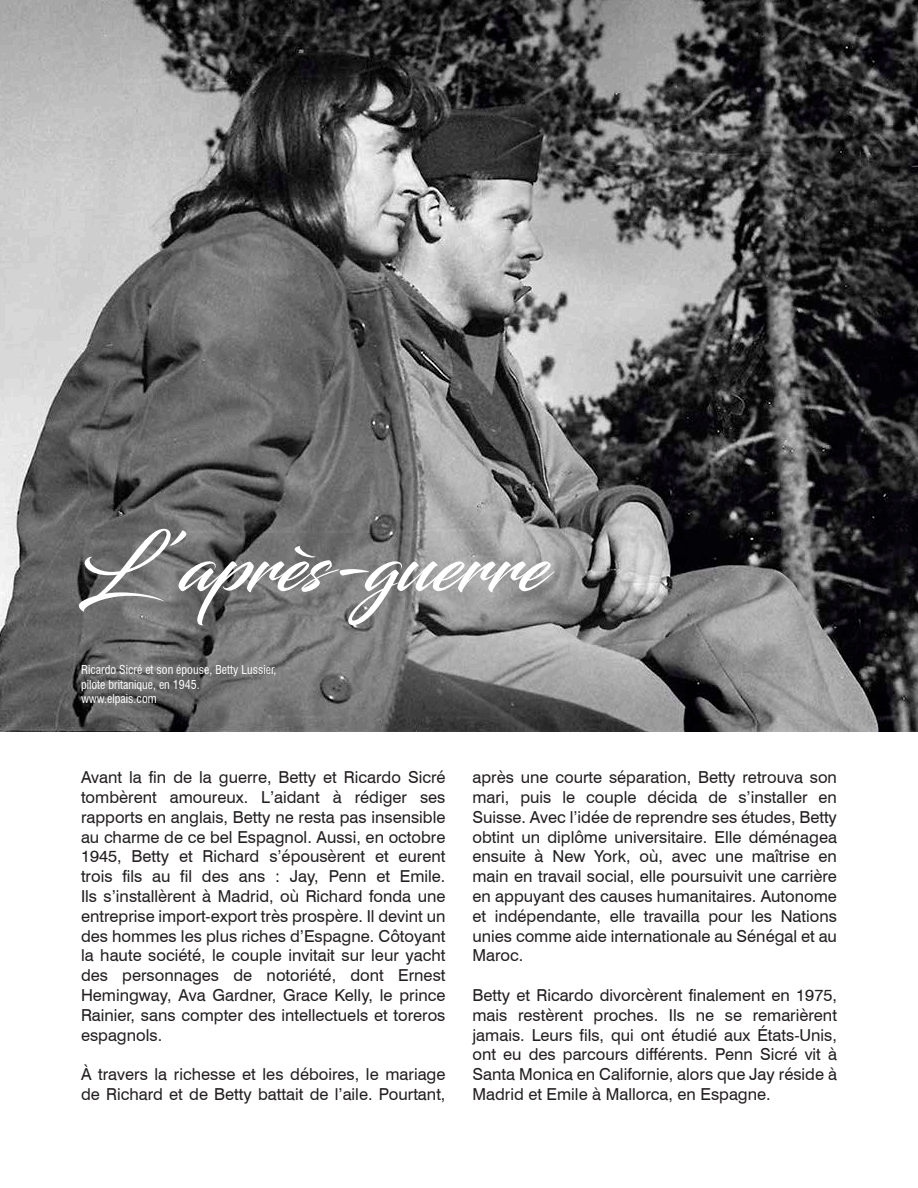
<style>
.page{position:relative;width:918px;height:1188px;background:#fff}
.page>*{position:absolute;margin:0;border:0;box-sizing:border-box;transform-origin:0 0}
.t1{font:74.25px "Blacksword";color:#fff}
.t2{font:16.5px/19.8px "Swiss 721 BT";color:#231f20;text-align:justify}
.t3{font:condensed 12px/14.4px "Swiss 721 BT";color:#fff}
</style>
<div class="page">
<img style="left:0;top:0;width:918px;height:732px">
<h1 class="t1" style="left:78px;top:522px;width:470px">L’après-guerre</h1>
<p class="t3" style="left:81px;top:663px;width:197px">Ricardo Sicré et son épouse, Betty Lussier, pilote britanique, en 1945. www.elpais.com</p>
<p class="t2" style="left:81px;top:767px;width:366px">Avant la fin de la guerre, Betty et Ricardo Sicré tombèrent amoureux. L’aidant à rédiger ses rapports en anglais, Betty ne resta pas insensible au charme de ce bel Espagnol. Aussi, en octobre 1945, Betty et Richard s’épousèrent et eurent trois fils au fil des ans : Jay, Penn et Emile.<br>Ils s’installèrent à Madrid, où Richard fonda une entreprise import-export très prospère. Il devint un des hommes les plus riches d’Espagne. Côtoyant la haute société, le couple invitait sur leur yacht des personnages de notoriété, dont Ernest Hemingway, Ava Gardner, Grace Kelly, le prince Rainier, sans compter des intellectuels et toreros espagnols.</p>
<p class="t2" style="left:81px;top:1064px;width:366px">À travers la richesse et les déboires, le mariage de Richard et de Betty battait de l’aile. Pourtant,</p>
<p class="t2" style="left:472px;top:767px;width:366px">après une courte séparation, Betty retrouva son mari, puis le couple décida de s’installer en Suisse. Avec l’idée de reprendre ses études, Betty obtint un diplôme universitaire. Elle déménagea ensuite à New York, où, avec une maîtrise en main en travail social, elle poursuivit une carrière en appuyant des causes humanitaires. Autonome et indépendante, elle travailla pour les Nations unies comme aide internationale au Sénégal et au Maroc.</p>
<p class="t2" style="left:472px;top:985px;width:366px">Betty et Ricardo divorcèrent finalement en 1975, mais restèrent proches. Ils ne se remarièrent jamais. Leurs fils, qui ont étudié aux États-Unis, ont eu des parcours différents. Penn Sicré vit à Santa Monica en Californie, alors que Jay réside à Madrid et Emile à Mallorca, en Espagne.</p>
</div>
